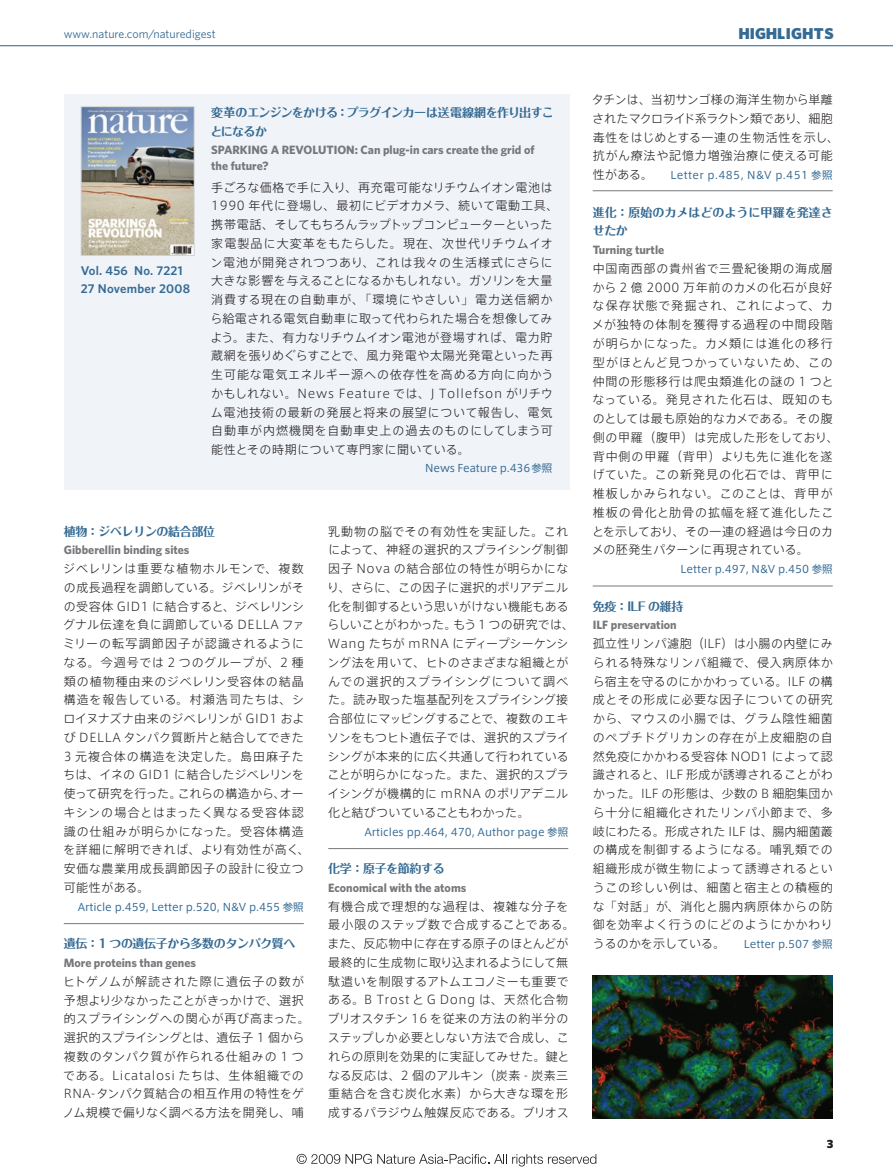
<style>
.page{position:relative;width:893px;height:1174px;background:#fff}
.page>*{position:absolute;margin:0;border:0;box-sizing:border-box;transform-origin:0 0}
.t1{font:900 15.75px "Whitney";letter-spacing:.01em;color:#356a93}
.t2{font:600 12.75px/18px "Whitney";letter-spacing:.02em;color:#356a93}
.t3{font:700 12.15px/15.8px "Whitney";color:#76787b}
.t4{font:300 12px/18.8px "Axis Std";letter-spacing:.04em;color:#231f20}
.t5{font:300 12px/18.8px "Axis Std";letter-spacing:.02em;color:#231f20}
.t6{font:300 12px/18.8px "Axis Std";letter-spacing:.06em;color:#231f20}
.t7{font:700 12px/19.5px "Folk Pro";letter-spacing:-.035em;color:#356a93}
.t8{font:12px "Whitney";color:#356a93}
.t9{font:700 12px/18.8px "Folk Pro";color:#356a93}
.t10{font:900 12px "Whitney";color:#231f20}
.t11{font:10.5px "Axis Std";color:#356a93}
.t12{font:10.5px "Axis Std";letter-spacing:.04em;color:#356a93}
</style>
<div class="page">
<hr style="left:64px;top:923px;width:240px;height:1px;background:#76787b">
<hr style="left:328px;top:848px;width:240px;height:1px;background:#76787b">
<hr style="left:593px;top:190px;width:240px;height:1px;background:#76787b">
<hr style="left:593px;top:585px;width:240px;height:1px;background:#76787b">
<div style="left:64px;top:94px;width:506px;height:395px;background:#f0f3f8"></div>
<img style="left:83px;top:108px;width:110px;height:146px">
<div style="left:81px;top:106px;width:114px;height:150px;border:1px solid #d1d2d4"></div>
<img style="left:593px;top:975px;width:240px;height:143px">
<hr style="left:0;top:45px;width:893px;height:1px;background:#356a93">
<svg style="left:297px;top:1153px;width:43px;height:10px"></svg>
<svg style="left:346px;top:1153px;width:250px;height:13px"></svg>
<p class="t8" style="left:64px;top:27px;width:154px">www.nature.com/naturedigest</p>
<h1 class="t1" style="left:738px;top:24px;width:97px">HIGHLIGHTS</h1>
<p class="t2" style="left:81px;top:261px;width:111px">Vol. 456 No. 7221<br>27 November 2008</p>
<p class="t7" style="left:210px;top:101px;width:345px">変革のエンジンをかける：プラグインカーは送電線網を作り出すことになるか</p>
<p class="t3" style="left:211px;top:142px;width:325px">SPARKING A REVOLUTION: Can plug-in cars create the grid of the future?</p>
<p class="t4" style="left:210px;top:177px;width:350px">手ごろな価格で手に入り、再充電可能なリチウムイオン電池は<br>1990 年代に登場し、最初にビデオカメラ、続いて電動工具、携帯電話、そしてもちろんラップトップコンピューターといった家電製品に大変革をもたらした。現在、次世代リチウムイオン電池が開発されつつあり、これは我々の生活様式にさらに大きな影響を与えることになるかもしれない。ガソリンを大量消費する現在の自動車が、「環境にやさしい」電力送信網から給電される電気自動車に取って代わられた場合を想像してみよう。また、有力なリチウムイオン電池が登場すれば、電力貯蔵網を張りめぐらすことで、風力発電や太陽光発電といった再生可能な電気エネルギー源への依存性を高める方向に向かうかもしれない。News Feature では、J Tollefson がリチウム電池技術の最新の発展と将来の展望について報告し、電気自動車が内燃機関を自動車史上の過去のものにしてしまう可能性とその時期について専門家に聞いている。</p>
<p class="t11" style="left:425px;top:460px;width:129px">News Feature p.436参照</p>
<p class="t7" style="left:64px;top:519px;width:153px">植物：ジベレリンの結合部位</p>
<p class="t3" style="left:64px;top:542px;width:127px">Gibberellin binding sites</p>
<p class="t4" style="left:63px;top:558px;width:248px">ジベレリンは重要な植物ホルモンで、複数の成長過程を調節している。ジベレリンがその受容体 GID1 に結合すると、ジベレリンシグナル伝達を負に調節している DELLA ファミリーの転写調節因子が認識されるようになる。今週号では 2 つのグループが、2 種類の植物種由来のジベレリン受容体の結晶構造を報告している。村瀬浩司たちは、シロイヌナズナ由来のジベレリンが GID1 および DELLA タンパク質断片と結合してできた<br>3 元複合体の構造を決定した。島田麻子たちは、イネの GID1 に結合したジベレリンを使って研究を行った。これらの構造から、オーキシンの場合とはまったく異なる受容体認識の仕組みが明らかになった。受容体構造を詳細に解明できれば、より有効性が高く、安価な農業用成長調節因子の設計に役立つ可能性がある。</p>
<p class="t11" style="left:78px;top:899px;width:228px">Article p.459, Letter p.520, N&amp;V p.455 参照</p>
<p class="t7" style="left:64px;top:932px;width:233px">遺伝：1 つの遺伝子から多数のタンパク質へ</p>
<p class="t3" style="left:64px;top:954px;width:134px">More proteins than genes</p>
<p class="t4" style="left:62px;top:971px;width:249px">ヒトゲノムが解読された際に遺伝子の数が予想より少なかったことがきっかけで、選択的スプライシングへの関心が再び高まった。選択的スプライシングとは、遺伝子 1 個から複数のタンパク質が作られる仕組みの 1 つである。Licatalosi たちは、生体組織での<br>RNA-タンパク質結合の相互作用の特性をゲノム規模で偏りなく調べる方法を開発し、哺</p>
<p class="t5" style="left:327px;top:521px;width:248px">乳動物の脳でその有効性を実証した。これによって、神経の選択的スプライシング制御因子 Nova の結合部位の特性が明らかになり、さらに、この因子に選択的ポリアデニル化を制御するという思いがけない機能もあるらしいことがわかった。もう1 つの研究では、<br>Wang たちが mRNA にディープシーケンシング法を用いて、ヒトのさまざまな組織とがんでの選択的スプライシングについて調べた。読み取った塩基配列をスプライシング接合部位にマッピングすることで、複数のエキソンをもつヒト遺伝子では、選択的スプライシングが本来的に広く共通して行われていることが明らかになった。また、選択的スプライシングが機構的に mRNA のポリアデニル化と結びついていることもわかった。</p>
<p class="t11" style="left:364px;top:824px;width:205px">Articles pp.464, 470, Author page 参照</p>
<p class="t7" style="left:328px;top:857px;width:118px">化学：原子を節約する</p>
<p class="t3" style="left:328px;top:879px;width:140px">Economical with the atoms</p>
<p class="t4" style="left:327px;top:896px;width:249px">有機合成で理想的な過程は、複雑な分子を最小限のステップ数で合成することである。また、反応物中に存在する原子のほとんどが最終的に生成物に取り込まれるようにして無駄遣いを制限するアトムエコノミーも重要である。B Trost と G Dong は、天然化合物ブリオスタチン 16 を従来の方法の約半分のステップしか必要としない方法で合成し、これらの原則を効果的に実証してみせた。鍵となる反応は、2 個のアルキン（炭素 - 炭素三重結合を含む炭化水素）から大きな環を形成するパラジウム触媒反応である。ブリオス</p>
<p class="t4" style="left:592px;top:90px;width:249px">タチンは、当初サンゴ様の海洋生物から単離されたマクロライド系ラクトン類であり、細胞毒性をはじめとする一連の生物活性を示し、抗がん療法や記憶力増強治療に使える可能性がある。</p>
<p class="t12" style="left:670px;top:167px;width:164px">Letter p.485, N&amp;V p.451 参照</p>
<p class="t9" style="left:593px;top:201px;width:242px">進化：原始のカメはどのように甲羅を発達させたか</p>
<p class="t3" style="left:593px;top:242px;width:73px">Turning turtle</p>
<p class="t6" style="left:592px;top:258px;width:248px">中国南西部の貴州省で三畳紀後期の海成層から 2 億 2000 万年前のカメの化石が良好な保存状態で発掘され、これによって、カメが独特の体制を獲得する過程の中間段階が明らかになった。カメ類には進化の移行型がほとんど見つかっていないため、この仲間の形態移行は爬虫類進化の謎の 1 つとなっている。発見された化石は、既知のものとしては最も原始的なカメである。その腹側の甲羅（腹甲）は完成した形をしており、背中側の甲羅（背甲）よりも先に進化を遂げていた。この新発見の化石では、背甲に椎板しかみられない。このことは、背甲が椎板の骨化と肋骨の拡幅を経て進化したことを示しており、その一連の経過は今日のカメの胚発生パターンに再現されている。</p>
<p class="t11" style="left:680px;top:561px;width:154px">Letter p.497, N&amp;V p.450 参照</p>
<p class="t7" style="left:593px;top:594px;width:92px">免疫：ILF の維持</p>
<p class="t3" style="left:593px;top:617px;width:85px">ILF preservation</p>
<p class="t4" style="left:593px;top:633px;width:242px;text-align:justify">孤立性リンパ濾胞（ILF）は小腸の内壁にみられる特殊なリンパ組織で、侵入病原体から宿主を守るのにかかわっている。ILF の構成とその形成に必要な因子についての研究から、マウスの小腸では、グラム陰性細菌のペプチドグリカンの存在が上皮細胞の自然免疫にかかわる受容体 NOD1 によって認識されると、ILF 形成が誘導されることがわかった。ILF の形態は、少数の B 細胞集団から十分に組織化されたリンパ小節まで、多岐にわたる。形成された ILF は、腸内細菌叢の構成を制御するようになる。哺乳類での組織形成が微生物によって誘導されるというこの珍しい例は、細菌と宿主との積極的な「対話」が、消化と腸内病原体からの防御を効率よく行うのにどのようにかかわりうるのかを示している。</p>
<p class="t11" style="left:744px;top:936px;width:90px">Letter p.507 参照</p>
<p class="t10" style="left:827px;top:1136px;width:8px">3</p>
</div>
